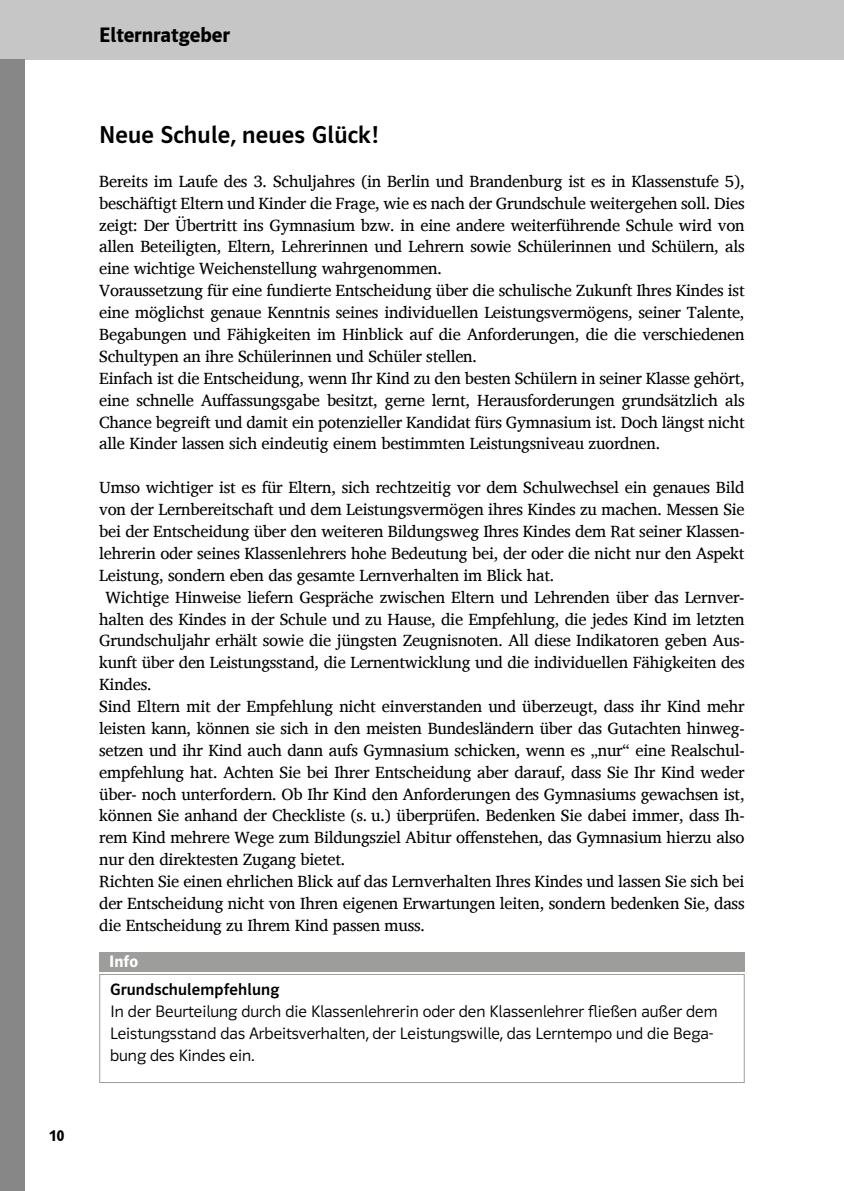
<style>
.page{position:relative;width:844px;height:1191px;background:#fff}
.page>*{position:absolute;margin:0;border:0;box-sizing:border-box;transform-origin:0 0}
.t1{font:500 24.5px "Polo CEF";letter-spacing:.01em;color:#000}
.t2{font:600 21px "Polo CEF";color:#000}
.t3{font:16.62px/21.9px "Charis SIL";letter-spacing:-.015em;color:#000}
.t4{font:300 16.62px/21.9px "Polo CEF";color:#000}
.t5{font:500 16.62px "Polo CEF";letter-spacing:.01em;color:#000}
.t6{font:600 16.62px "Polo CEF";color:#fff}
.t7{font:600 15.75px "Polo CEF";color:#000}
</style>
<div class="page">
<div style="left:0;top:0;width:843px;height:60px;background:#c6c6c6"></div>
<div style="left:0;top:60px;width:25px;height:1131px;background:#878787"></div>
<hr style="left:843px;top:0;width:1px;height:60px;background:#c6c6c6">
<div style="left:99px;top:974px;width:645px;height:109px;border:1px solid #9d9d9c"></div>
<div style="left:99px;top:951px;width:645px;height:20px;background:#9d9d9c"></div>
<p class="t7" style="left:50px;top:1126px;width:16px">10</p>
<p class="t2" style="left:99px;top:22px;width:132px">Elternratgeber</p>
<h1 class="t1" style="left:99px;top:120px;width:280px">Neue Schule, neues Glück!</h1>
<p class="t3" style="left:99px;top:170px;width:646px">Bereits im Laufe des 3. Schuljahres (in Berlin und Brandenburg ist es in Klassenstufe 5), beschäftigt Eltern und Kinder die Frage, wie es nach der Grundschule weitergehen soll. Dies zeigt: Der Übertritt ins Gymnasium bzw. in eine andere weiterführende Schule wird von allen Beteiligten, Eltern, Lehrerinnen und Lehrern sowie Schülerinnen und Schülern, als eine wichtige Weichenstellung wahrgenommen.<br>Voraussetzung für eine fundierte Entscheidung über die schulische Zukunft Ihres Kindes ist eine möglichst genaue Kenntnis seines individuellen Leistungsvermögens, seiner Talente, Begabungen und Fähigkeiten im Hinblick auf die Anforderungen, die die verschiedenen Schultypen an ihre Schülerinnen und Schüler stellen.<br>Einfach ist die Entscheidung, wenn Ihr Kind zu den besten Schülern in seiner Klasse gehört, eine schnelle Auffassungsgabe besitzt, gerne lernt, Herausforderungen grundsätzlich als Chance begreift und damit ein potenzieller Kandidat fürs Gymnasium ist. Doch längst nicht alle Kinder lassen sich eindeutig einem bestimmten Leistungsniveau zuordnen.</p>
<p class="t3" style="left:99px;top:476px;width:646px">Umso wichtiger ist es für Eltern, sich rechtzeitig vor dem Schulwechsel ein genaues Bild</p>
<p class="t3" style="left:99px;top:498px;width:646px">von der Lernbereitschaft und dem Leistungsvermögen ihres Kindes zu machen. Messen Sie</p>
<p class="t3" style="left:99px;top:520px;width:646px">bei der Entscheidung über den weiteren Bildungsweg Ihres Kindes dem Rat seiner Klassen-</p>
<p class="t3" style="left:99px;top:542px;width:646px">lehrerin oder seines Klassenlehrers hohe Bedeutung bei, der oder die nicht nur den Aspekt</p>
<p class="t3" style="left:99px;top:564px;width:456px">Leistung, sondern eben das gesamte Lernverhalten im Blick hat.</p>
<p class="t3" style="left:106px;top:586px;width:640px">Wichtige Hinweise liefern Gespräche zwischen Eltern und Lehrenden über das Lernver-</p>
<p class="t3" style="left:99px;top:608px;width:646px">halten des Kindes in der Schule und zu Hause, die Empfehlung, die jedes Kind im letzten</p>
<p class="t3" style="left:99px;top:629px;width:646px">Grundschuljahr erhält sowie die jüngsten Zeugnisnoten. All diese Indikatoren geben Aus-</p>
<p class="t3" style="left:99px;top:651px;width:646px">kunft über den Leistungsstand, die Lernentwicklung und die individuellen Fähigkeiten des</p>
<p class="t3" style="left:99px;top:673px;width:54px">Kindes.</p>
<p class="t3" style="left:99px;top:695px;width:646px">Sind Eltern mit der Empfehlung nicht einverstanden und überzeugt, dass ihr Kind mehr</p>
<p class="t3" style="left:99px;top:717px;width:646px">leisten kann, können sie sich in den meisten Bundesländern über das Gutachten hinweg-</p>
<p class="t3" style="left:99px;top:739px;width:646px">setzen und ihr Kind auch dann aufs Gymnasium schicken, wenn es „nur“ eine Realschul-</p>
<p class="t3" style="left:99px;top:761px;width:646px">empfehlung hat. Achten Sie bei Ihrer Entscheidung aber darauf, dass Sie Ihr Kind weder</p>
<p class="t3" style="left:99px;top:783px;width:646px">über- noch unterfordern. Ob Ihr Kind den Anforderungen des Gymnasiums gewachsen ist,</p>
<p class="t3" style="left:99px;top:805px;width:646px">können Sie anhand der Checkliste (s. u.) überprüfen. Bedenken Sie dabei immer, dass Ih-</p>
<p class="t3" style="left:99px;top:826px;width:646px">rem Kind mehrere Wege zum Bildungsziel Abitur offenstehen, das Gymnasium hierzu also</p>
<p class="t3" style="left:99px;top:848px;width:248px">nur den direktesten Zugang bietet.</p>
<p class="t3" style="left:99px;top:870px;width:646px">Richten Sie einen ehrlichen Blick auf das Lernverhalten Ihres Kindes und lassen Sie sich bei</p>
<p class="t3" style="left:99px;top:892px;width:646px">der Entscheidung nicht von Ihren eigenen Erwartungen leiten, sondern bedenken Sie, dass</p>
<p class="t3" style="left:99px;top:914px;width:327px">die Entscheidung zu Ihrem Kind passen muss.</p>
<p class="t6" style="left:109px;top:951px;width:31px">Info</p>
<p class="t5" style="left:110px;top:979px;width:171px">Grundschulempfehlung</p>
<p class="t4" style="left:110px;top:1000px;width:608px">In der Beurteilung durch die Klassenlehrerin oder den Klassenlehrer fließen außer dem<br>Leistungsstand das Arbeitsverhalten, der Leistungswille, das Lerntempo und die Bega&shy;bung des Kindes ein.</p>
</div>
